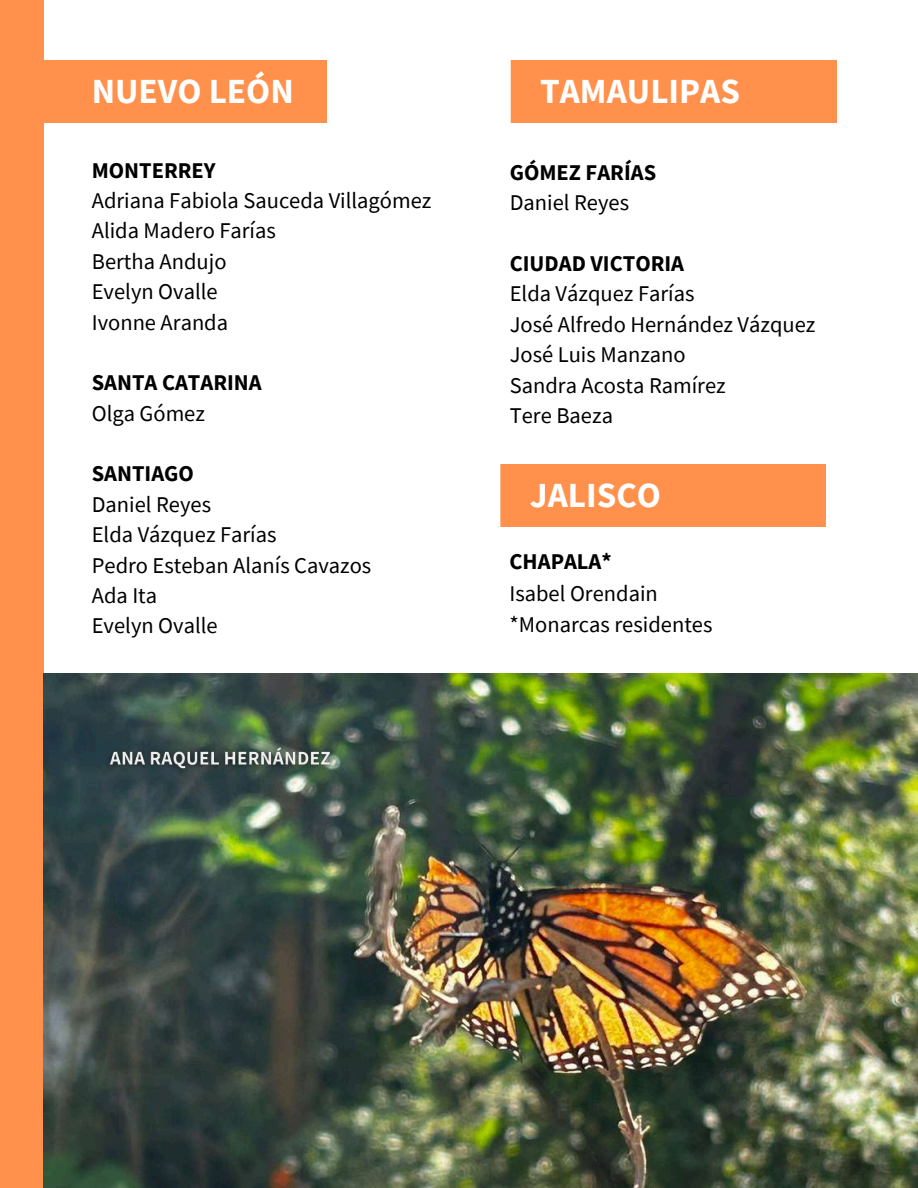
<style>
.page{position:relative;width:918px;height:1188px;background:#fff}
.page>*{position:absolute;margin:0;border:0;box-sizing:border-box;transform-origin:0 0}
.t1{font:700 35.25px "Source Sans Pro";color:#fff}
.t2{font:22.5px/30.3px "Source Sans Pro";color:#000}
.t3{font:700 22.5px "Source Sans Pro";color:#000}
</style>
<div class="page">
<div style="left:43px;top:61px;width:283px;height:62px;background:#ff914d"></div>
<div style="left:0;top:0;width:43px;height:1188px;background:#ff914d"></div>
<div style="left:511px;top:61px;width:325px;height:62px;background:#ff914d"></div>
<div style="left:500px;top:465px;width:326px;height:62px;background:#ff914d"></div>
<img style="left:43px;top:674px;width:875px;height:514px">
<img style="left:99px;top:737px;width:240px;height:42px">
<h1 class="t1" style="left:92px;top:69px;width:204px">NUEVO LEÓN</h1>
<p class="t3" style="left:92px;top:156px;width:125px">MONTERREY</p>
<p class="t2" style="left:92px;top:185px;width:341px">Adriana Fabiola Sauceda Villagómez<br>Alida Madero Farías<br>Bertha Andujo<br>Evelyn Ovalle<br>Ivonne Aranda</p>
<p class="t3" style="left:92px;top:368px;width:171px">SANTA CATARINA</p>
<p class="t2" style="left:92px;top:397px;width:115px">Olga Gómez</p>
<p class="t3" style="left:92px;top:459px;width:104px">SANTIAGO</p>
<p class="t2" style="left:92px;top:489px;width:281px">Daniel Reyes<br>Elda Vázquez Farías<br>Pedro Esteban Alanís Cavazos<br>Ada Ita<br>Evelyn Ovalle</p>
<h1 class="t1" style="left:540px;top:69px;width:201px">TAMAULIPAS</h1>
<p class="t3" style="left:510px;top:158px;width:148px">GÓMEZ FARÍAS</p>
<p class="t2" style="left:510px;top:187px;width:121px">Daniel Reyes</p>
<p class="t3" style="left:510px;top:249px;width:176px">CIUDAD VICTORIA</p>
<p class="t2" style="left:510px;top:278px;width:307px">Elda Vázquez Farías<br>José Alfredo Hernández Vázquez<br>José Luis Manzano<br>Sandra Acosta Ramírez<br>Tere Baeza</p>
<h1 class="t1" style="left:530px;top:472px;width:133px">JALISCO</h1>
<p class="t3" style="left:510px;top:547px;width:104px">CHAPALA*</p>
<p class="t2" style="left:510px;top:577px;width:205px;line-height:31.5px">Isabel Orendain *Monarcas residentes</p>
</div>
